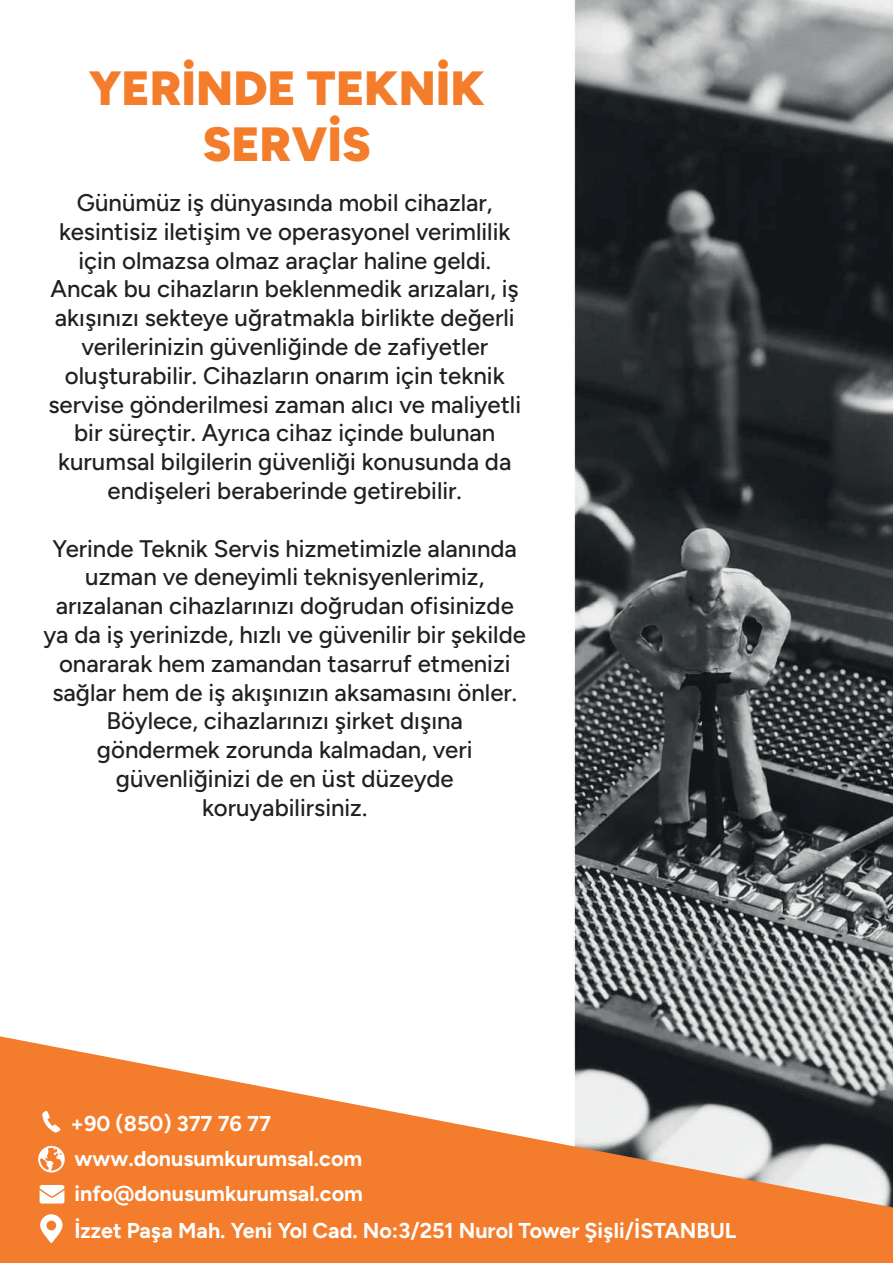
<style>
.page{position:relative;width:893px;height:1263px;background:#fff}
.page>*{position:absolute;margin:0;border:0;box-sizing:border-box;transform-origin:0 0}
.t1{font:900 48px/56.2px "Figtree";color:#f47d2c;text-align:center}
.t2{font:500 24px/28.8px "Figtree";color:#231f20;text-align:center}
.t3{font:700 21.45px/35.5px "Figtree";color:#fff}
</style>
<div class="page">
<img style="left:572px;top:0;width:321px;height:1036px">
<svg style="left:0;top:1036px;width:893px;height:227px;fill:#f37d2d"></svg>
<svg style="left:40px;top:1214px;width:23px;height:29px"></svg>
<svg style="left:38px;top:1146px;width:27px;height:26px"></svg>
<svg style="left:42px;top:1110px;width:19px;height:22px"></svg>
<svg style="left:40px;top:1185px;width:24px;height:18px"></svg>
<h1 class="t1" style="left:89px;top:59px;width:398px">YERİNDE TEKNİK<br>SERVİS</h1>
<p class="t2" style="left:48px;top:188px;width:474px">Günümüz iş dünyasında mobil cihazlar, kesintisiz iletişim ve operasyonel verimlilik için olmazsa olmaz araçlar haline geldi.<br>Ancak bu cihazların beklenmedik arızaları, iş akışınızı sekteye uğratmakla birlikte değerli verilerinizin güvenliğinde de zafiyetler oluşturabilir. Cihazların onarım için teknik servise gönderilmesi zaman alıcı ve maliyetli bir süreçtir. Ayrıca cihaz içinde bulunan kurumsal bilgilerin güvenliği konusunda da endişeleri beraberinde getirebilir.</p>
<p class="t2" style="left:44px;top:534px;width:484px">Yerinde Teknik Servis hizmetimizle alanında uzman ve deneyimli teknisyenlerimiz, arızalanan cihazlarınızı doğrudan ofisinizde ya da iş yerinizde, hızlı ve güvenilir bir şekilde onararak hem zamandan tasarruf etmenizi sağlar hem de iş akışınızın aksamasını önler.<br>Böylece, cihazlarınızı şirket dışına göndermek zorunda kalmadan, veri güvenliğinizi de en üst düzeyde koruyabilirsiniz.</p>
<p class="t3" style="left:71px;top:1105px;width:202px">+90 (850) 377 76 77</p>
<p class="t3" style="left:75px;top:1140px;width:290px">www.donusumkurumsal.com info@donusumkurumsal.com</p>
<p class="t3" style="left:74px;top:1212px;width:663px">İzzet Paşa Mah. Yeni Yol Cad. No:3/251 Nurol Tower Şişli/İSTANBUL</p>
</div>
